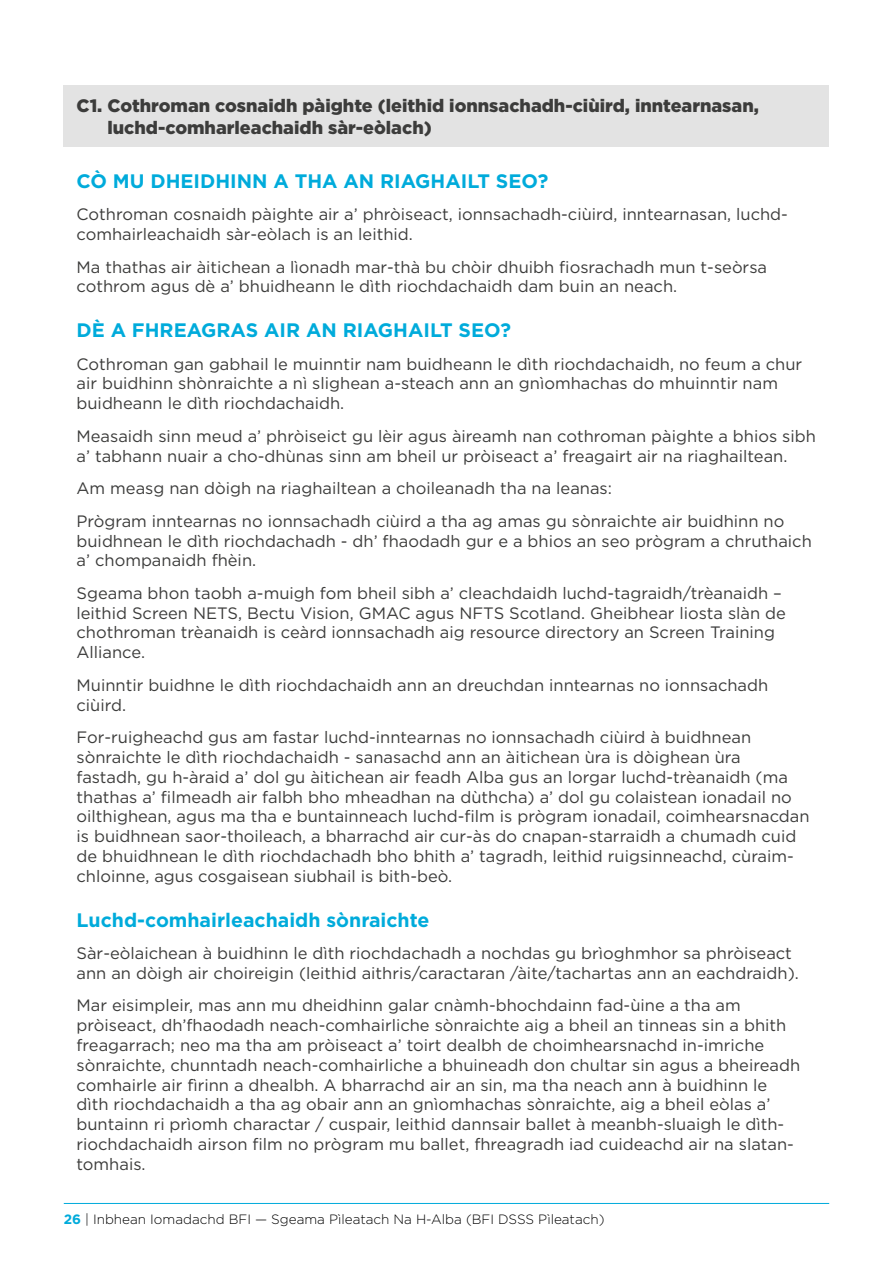
<style>
.page{position:relative;width:893px;height:1263px;background:#fff}
.page>*{position:absolute;margin:0;border:0;box-sizing:border-box;transform-origin:0 0}
.t1{font:700 19.5px "Gotham";color:#00abdb}
.t2{font:900 18px/21.6px "Gotham";color:#3c3c3b}
.t3{font:16.5px/19.8px "Gotham";color:#3c3c3b}
.t4{font:300 13.5px "Gotham";color:#000}
.s1{font-weight:700;color:#00abdb}
</style>
<div class="page">
<hr style="left:64px;top:1203px;width:765px;height:1px;background:#00abdb">
<div style="left:64px;top:85px;width:765px;height:62px;background:#e3e3e3"></div>
<p class="t2" style="left:107px;top:95px;width:653px;text-indent:-31px">C1. Cothroman cosnaidh pàighte (leithid ionnsachadh-ciùird, inntearnasan, luchd-comharleachaidh sàr-eòlach)</p>
<p class="t1" style="left:77px;top:168px;width:473px">CÒ MU DHEIDHINN A THA AN RIAGHAILT SEO?</p>
<p class="t3" style="left:77px;top:204px;width:713px">Cothroman cosnaidh pàighte air a’ phròiseact, ionnsachadh-ciùird, inntearnasan, luchd&shy;comhairleachaidh sàr-eòlach is an leithid.</p>
<p class="t3" style="left:77px;top:256px;width:692px">Ma thathas air àitichean a lìonadh mar-thà bu chòir dhuibh fiosrachadh mun t-seòrsa cothrom agus dè a’ bhuidheann le dìth riochdachaidh dam buin an neach.</p>
<p class="t1" style="left:77px;top:317px;width:436px">DÈ A FHREAGRAS AIR AN RIAGHAILT SEO?</p>
<p class="t3" style="left:77px;top:354px;width:727px">Cothroman gan gabhail le muinntir nam buidheann le dìth riochdachaidh, no feum a chur air buidhinn shònraichte a nì slighean a-steach ann an gnìomhachas do mhuinntir nam buidheann le dìth riochdachaidh.</p>
<p class="t3" style="left:77px;top:426px;width:741px">Measaidh sinn meud a’ phròiseict gu lèir agus àireamh nan cothroman pàighte a bhios sibh a’ tabhann nuair a cho-dhùnas sinn am bheil ur pròiseact a’ freagairt air na riaghailtean.</p>
<p class="t3" style="left:77px;top:472px;width:709px;line-height:32.5px">Am measg nan dòigh na riaghailtean a choileanadh tha na leanas:<br>Prògram inntearnas no ionnsachadh ciùird a tha ag amas gu sònraichte air buidhinn no</p>
<p class="t3" style="left:77px;top:530px;width:737px">buidhnean le dìth riochdachadh - dh’ fhaodadh gur e a bhios an seo prògram a chruthaich a’ chompanaidh fhèin.</p>
<p class="t3" style="left:77px;top:583px;width:711px">Sgeama bhon taobh a-muigh fom bheil sibh a’ cleachdaidh luchd-tagraidh/trèanaidh – leithid Screen NETS, Bectu Vision, GMAC agus NFTS Scotland. Gheibhear liosta slàn de chothroman trèanaidh is ceàrd ionnsachadh aig resource directory an Screen Training Alliance.</p>
<p class="t3" style="left:77px;top:675px;width:693px">Muinntir buidhne le dìth riochdachaidh ann an dreuchdan inntearnas no ionnsachadh ciùird.</p>
<p class="t3" style="left:77px;top:727px;width:735px">For-ruigheachd gus am fastar luchd-inntearnas no ionnsachadh ciùird à buidhnean sònraichte le dìth riochdachaidh - sanasachd ann an àitichean ùra is dòighean ùra fastadh, gu h-àraid a’ dol gu àitichean air feadh Alba gus an lorgar luchd-trèanaidh (ma thathas a’ filmeadh air falbh bho mheadhan na dùthcha) a’ dol gu colaistean ionadail no oilthighean, agus ma tha e buntainneach luchd-film is prògram ionadail, coimhearsnacdan is buidhnean saor-thoileach, a bharrachd air cur-às do cnapan-starraidh a chumadh cuid de bhuidhnean le dìth riochdachadh bho bhith a’ tagradh, leithid ruigsinneachd, cùraim&shy;chloinne, agus cosgaisean siubhail is bith-beò.</p>
<p class="t1" style="left:77px;top:907px;width:354px">Luchd-comhairleachaidh sònraichte</p>
<p class="t3" style="left:77px;top:943px;width:724px">Sàr-eòlaichean à buidhinn le dìth riochdachadh a nochdas gu brìoghmhor sa phròiseact ann an dòigh air choireigin (leithid aithris/caractaran /àite/tachartas ann an eachdraidh).</p>
<p class="t3" style="left:77px;top:995px;width:725px">Mar eisimpleir, mas ann mu dheidhinn galar cnàmh-bhochdainn fad-ùine a tha am pròiseact, dh’fhaodadh neach-comhairliche sònraichte aig a bheil an tinneas sin a bhith freagarrach; neo ma tha am pròiseact a’ toirt dealbh de choimhearsnachd in-imriche sònraichte, chunntadh neach-comhairliche a bhuineadh don chultar sin agus a bheireadh comhairle air fìrinn a dhealbh. A bharrachd air an sin, ma tha neach ann à buidhinn le dìth riochdachaidh a tha ag obair ann an gnìomhachas sònraichte, aig a bheil eòlas a’ buntainn ri prìomh charactar / cuspair, leithid dannsair ballet à meanbh-sluaigh le dìth&shy;riochdachaidh airson film no prògram mu ballet, fhreagradh iad cuideachd air na slatan&shy;tomhais.</p>
<p class="t4" style="left:64px;top:1210px;width:542px"><span class="s1">26</span> | Inbhean Iomadachd BFI — Sgeama Pìleatach Na H-Alba (BFI DSSS Pìleatach)</p>
</div>
